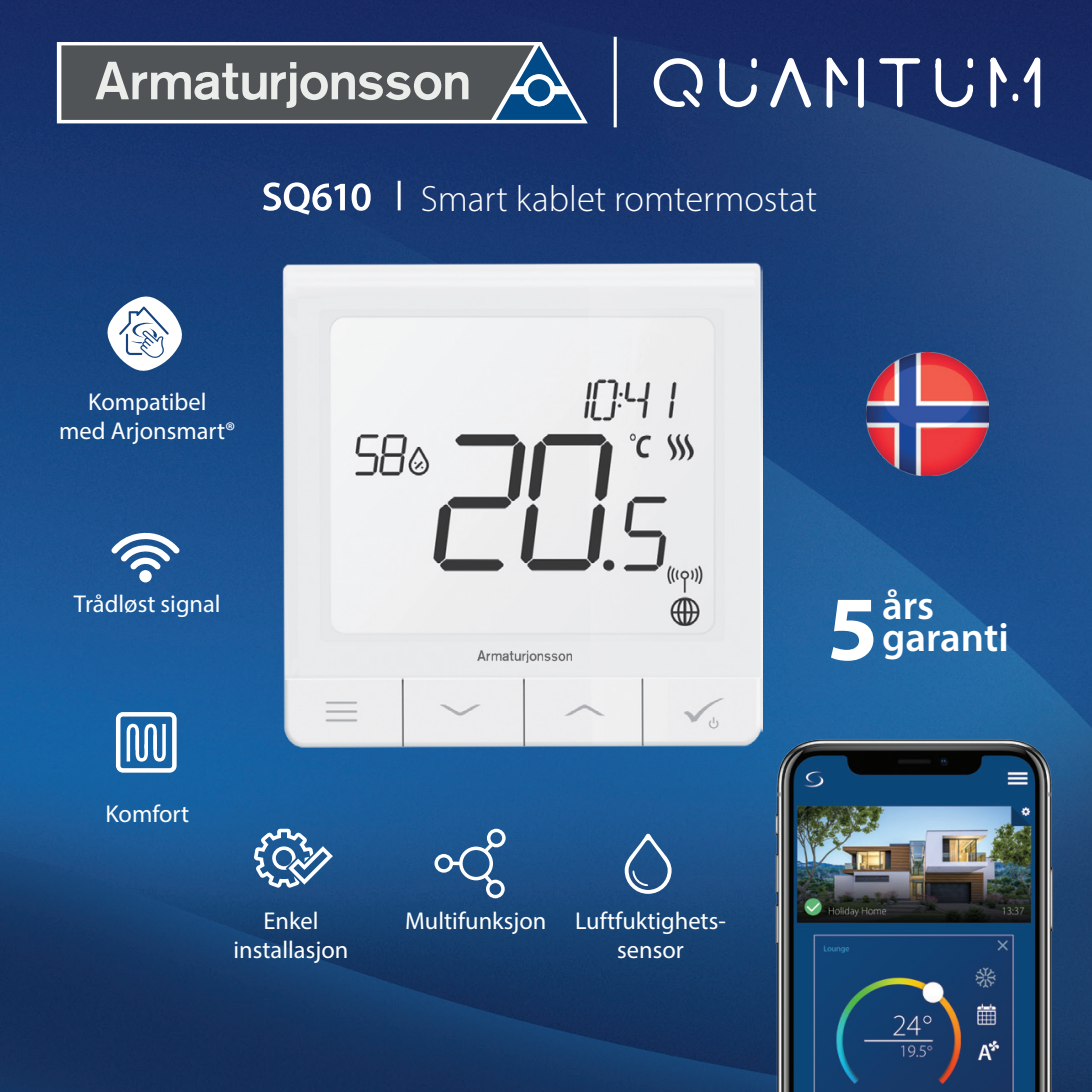
<style>
.page{position:relative;width:1092px;height:1092px;background:#fff}
.page>*{position:absolute;margin:0;border:0;box-sizing:border-box;transform-origin:0 0}
.t1{font:700 92.05px "Myriad Pro";color:#fff}
.t2{font:600 40.6px/32.6px "Myriad Pro";color:#fff}
.t3{font:300 36.75px "Myriad Pro";color:#fff}
.t4{font:24.5px/29.4px "Myriad Pro";color:#fff;text-align:center}
</style>
<div class="page">
<img style="left:0;top:0;width:1091px;height:1091px">
<svg style="left:107px;top:296px;width:76px;height:75px"></svg>
<svg style="left:57px;top:42px;width:530px;height:81px;background:#727a81"></svg>
<div style="left:528px;top:79px;width:22px;height:22px;background:#004a87;border-radius:50%"></div>
<svg style="left:653px;top:58px;width:49px;height:49px"></svg>
<svg style="left:719px;top:58px;width:37px;height:49px"></svg>
<svg style="left:770px;top:58px;width:41px;height:49px"></svg>
<svg style="left:826px;top:58px;width:37px;height:50px"></svg>
<svg style="left:879px;top:58px;width:41px;height:49px"></svg>
<svg style="left:935px;top:58px;width:37px;height:49px"></svg>
<svg style="left:990px;top:58px;width:50px;height:50px"></svg>
<hr style="left:613px;top:37px;width:3px;height:90px;background:#fff">
<svg style="left:263px;top:182px;width:82px;height:33px"></svg>
<svg style="left:351px;top:183px;width:19px;height:28px"></svg>
<hr style="left:397px;top:181px;width:3px;height:29px;background:#fff">
<svg style="left:111px;top:531px;width:69px;height:38px"></svg>
<div style="left:139px;top:570px;width:13px;height:12px;background:#fff;border-radius:50%"></div>
<svg style="left:116px;top:712px;width:61px;height:60px"></svg>
<svg style="left:254px;top:828px;width:79px;height:59px"></svg>
<svg style="left:434px;top:853px;width:19px;height:19px"></svg>
<svg style="left:459px;top:828px;width:46px;height:70px"></svg>
<svg style="left:451px;top:861px;width:10px;height:4px"></svg>
<svg style="left:624px;top:833px;width:47px;height:60px"></svg>
<img style="left:756px;top:726px;width:313px;height:365px">
<img style="left:282px;top:262px;width:480px;height:485px">
<img style="left:477px;top:650px;width:94px;height:13px">
<img style="left:866px;top:353px;width:122px;height:122px">
<h3 class="t3" style="left:420px;top:176px;width:398px">Smart kablet romtermostat</h3>
<p class="t4" style="left:59px;top:387px;width:178px">Kompatibel<br>med Arjonsmart®</p>
<p class="t4" style="left:74px;top:588px;width:148px">Trådløst signal</p>
<p class="t4" style="left:105px;top:798px;width:85px">Komfort</p>
<p class="t4" style="left:233px;top:905px;width:116px">Enkel installasjon</p>
<p class="t4" style="left:617px;top:905px;width:110px;text-align:left;text-indent:-212px">Multifunksjon Luftfuktighets&shy;sensor</p>
<h1 class="t1" style="left:827px;top:568px;width:53px">5</h1>
<h2 class="t2" style="left:882px;top:588px;width:128px">års garanti</h2>
</div>
